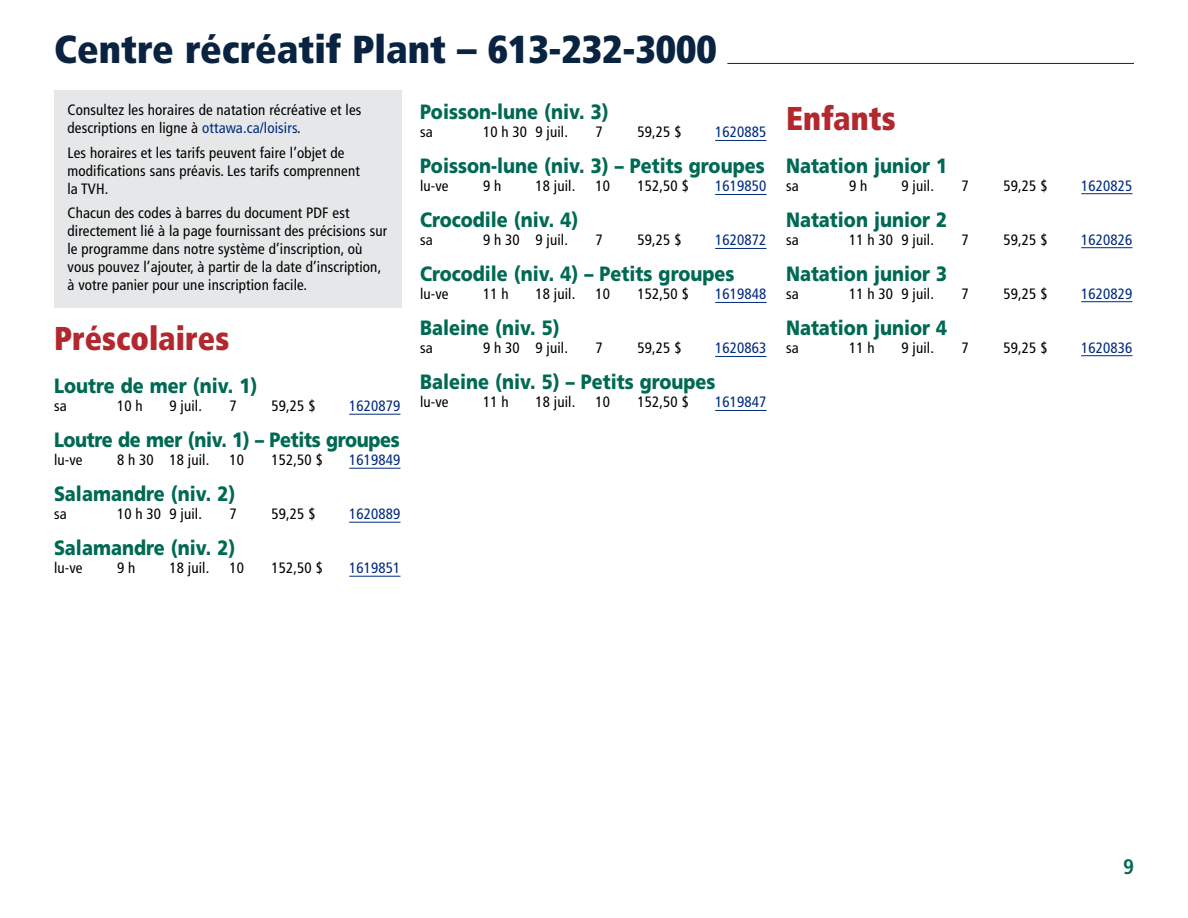
<style>
.page{position:relative;width:1188px;height:918px;background:#fff}
.page>*{position:absolute;margin:0;border:0;box-sizing:border-box;transform-origin:0 0}
.t1{font:900 condensed 39px "Frutiger LT Std";color:#092340}
.t2{font:900 condensed 33px "Frutiger LT Std";color:#b2282e;scale:.95 1}
.t3{font:700 condensed 21px "Frutiger LT Std";color:#006953}
.t4{font:900 20.7px "Frutiger LT Std";color:#006953;scale:.87 1}
.t5{font:900 20.7px "Frutiger LT Std";letter-spacing:-.02em;color:#006953;scale:.87 1}
.t6{font:condensed 15px/18px "Frutiger LT Std";letter-spacing:.01em;color:#000}
.t7{font:condensed 15px "Frutiger LT Std";letter-spacing:.01em;color:#002b7f}
.s1{color:#002b7f}
</style>
<div class="page">
<div style="left:54px;top:90px;width:348px;height:60px;background:#e6e7e8"></div>
<div style="left:54px;top:133px;width:348px;height:78px;background:#e6e7e8"></div>
<div style="left:54px;top:194px;width:348px;height:114px;background:#e6e7e8"></div>
<hr style="left:349px;top:414px;width:52px;height:1px;background:#002b7f">
<hr style="left:349px;top:468px;width:52px;height:1px;background:#002b7f">
<hr style="left:349px;top:522px;width:52px;height:1px;background:#002b7f">
<hr style="left:349px;top:576px;width:52px;height:1px;background:#002b7f">
<hr style="left:715px;top:140px;width:52px;height:1px;background:#002b7f">
<hr style="left:715px;top:194px;width:52px;height:1px;background:#002b7f">
<hr style="left:715px;top:248px;width:52px;height:1px;background:#002b7f">
<hr style="left:715px;top:302px;width:52px;height:1px;background:#002b7f">
<hr style="left:715px;top:356px;width:52px;height:1px;background:#002b7f">
<hr style="left:715px;top:410px;width:52px;height:1px;background:#002b7f">
<hr style="left:1081px;top:193px;width:52px;height:1px;background:#002b7f">
<hr style="left:1081px;top:247px;width:52px;height:1px;background:#002b7f">
<hr style="left:1081px;top:301px;width:52px;height:1px;background:#002b7f">
<hr style="left:1081px;top:355px;width:52px;height:1px;background:#002b7f">
<hr style="left:727px;top:63px;width:407px;height:1px;background:#092340">
<h1 class="t1" style="left:54px;top:26px;width:664px">Centre récréatif Plant – 613-232-3000</h1>
<p class="t6" style="left:68px;top:101px;width:295px">Consultez les horaires de natation récréative et les descriptions en ligne à <span class="s1">ottawa.ca/loisirs</span>.</p>
<p class="t6" style="left:68px;top:144px;width:294px">Les horaires et les tarifs peuvent faire l’objet de modifications sans préavis. Les tarifs comprennent la TVH.</p>
<p class="t6" style="left:68px;top:204px;width:321px">Chacun des codes à barres du document PDF est directement lié à la page fournissant des précisions sur le programme dans notre système d’inscription, où vous pouvez l’ajouter, à partir de la date d’inscription, à votre panier pour une inscription facile.</p>
<h2 class="t2" style="left:54px;top:319px;width:186px">Préscolaires</h2>
<h3 class="t4" style="left:54px;top:373px;width:235px">Loutre de mer (niv. 1)</h3>
<p class="t6" style="left:54px;top:397px;width:14px">sa</p>
<p class="t6" style="left:117px;top:397px;width:27px">10 h</p>
<p class="t6" style="left:170px;top:397px;width:34px">9 juil.</p>
<p class="t6" style="left:230px;top:397px;width:9px">7</p>
<p class="t6" style="left:272px;top:397px;width:46px">59,25 $</p>
<p class="t7" style="left:349px;top:397px;width:53px">1620879</p>
<h3 class="t5" style="left:54px;top:427px;width:399px">Loutre de mer (niv. 1) – Petits groupes</h3>
<p class="t6" style="left:54px;top:451px;width:30px">lu-ve</p>
<p class="t6" style="left:117px;top:451px;width:94px">8 h 30 18 juil.</p>
<p class="t6" style="left:229px;top:451px;width:16px">10</p>
<p class="t6" style="left:271px;top:451px;width:53px">152,50 $</p>
<p class="t7" style="left:349px;top:451px;width:53px">1619849</p>
<h3 class="t4" style="left:54px;top:481px;width:210px">Salamandre (niv. 2)</h3>
<p class="t6" style="left:54px;top:505px;width:14px">sa</p>
<p class="t6" style="left:117px;top:505px;width:87px">10 h 30 9 juil.</p>
<p class="t6" style="left:230px;top:505px;width:9px">7</p>
<p class="t6" style="left:272px;top:505px;width:46px">59,25 $</p>
<p class="t7" style="left:349px;top:505px;width:53px">1620889</p>
<h3 class="t4" style="left:54px;top:535px;width:210px">Salamandre (niv. 2)</h3>
<p class="t6" style="left:54px;top:559px;width:30px">lu-ve</p>
<p class="t6" style="left:117px;top:559px;width:20px">9 h</p>
<p class="t6" style="left:170px;top:559px;width:41px">18 juil.</p>
<p class="t6" style="left:229px;top:559px;width:16px">10</p>
<p class="t6" style="left:271px;top:559px;width:53px">152,50 $</p>
<p class="t7" style="left:349px;top:559px;width:53px">1619851</p>
<h3 class="t4" style="left:420px;top:100px;width:218px">Poisson-lune (niv. 3)</h3>
<p class="t6" style="left:420px;top:123px;width:14px">sa</p>
<p class="t6" style="left:483px;top:123px;width:87px">10 h 30 9 juil.</p>
<p class="t6" style="left:596px;top:123px;width:9px">7</p>
<p class="t6" style="left:638px;top:123px;width:46px">59,25 $</p>
<p class="t7" style="left:715px;top:124px;width:53px">1620885</p>
<h3 class="t4" style="left:420px;top:154px;width:398px">Poisson-lune (niv. 3) – Petits groupes</h3>
<p class="t6" style="left:420px;top:177px;width:30px">lu-ve</p>
<p class="t6" style="left:483px;top:177px;width:20px">9 h</p>
<p class="t6" style="left:536px;top:177px;width:41px">18 juil.</p>
<p class="t6" style="left:596px;top:177px;width:16px">10</p>
<p class="t6" style="left:638px;top:177px;width:53px">152,50 $</p>
<p class="t7" style="left:715px;top:178px;width:53px">1619850</p>
<h3 class="t4" style="left:420px;top:208px;width:184px">Crocodile (niv. 4)</h3>
<p class="t6" style="left:420px;top:231px;width:14px">sa</p>
<p class="t6" style="left:483px;top:231px;width:87px">9 h 30 9 juil.</p>
<p class="t6" style="left:596px;top:231px;width:9px">7</p>
<p class="t6" style="left:638px;top:231px;width:46px">59,25 $</p>
<p class="t7" style="left:715px;top:232px;width:53px">1620872</p>
<h3 class="t4" style="left:420px;top:262px;width:363px">Crocodile (niv. 4) – Petits groupes</h3>
<p class="t6" style="left:420px;top:285px;width:30px">lu-ve</p>
<p class="t6" style="left:483px;top:285px;width:27px">11 h</p>
<p class="t6" style="left:536px;top:285px;width:41px">18 juil.</p>
<p class="t6" style="left:596px;top:285px;width:16px">10</p>
<p class="t6" style="left:638px;top:285px;width:53px">152,50 $</p>
<p class="t7" style="left:715px;top:286px;width:53px">1619848</p>
<h3 class="t4" style="left:420px;top:316px;width:162px">Baleine (niv. 5)</h3>
<p class="t6" style="left:420px;top:339px;width:14px">sa</p>
<p class="t6" style="left:483px;top:339px;width:87px">9 h 30 9 juil.</p>
<p class="t6" style="left:596px;top:339px;width:9px">7</p>
<p class="t6" style="left:638px;top:339px;width:46px">59,25 $</p>
<p class="t7" style="left:715px;top:340px;width:53px">1620863</p>
<h3 class="t4" style="left:420px;top:370px;width:341px">Baleine (niv. 5) – Petits groupes</h3>
<p class="t6" style="left:420px;top:393px;width:30px">lu-ve</p>
<p class="t6" style="left:483px;top:393px;width:27px">11 h</p>
<p class="t6" style="left:536px;top:393px;width:41px">18 juil.</p>
<p class="t6" style="left:596px;top:393px;width:16px">10</p>
<p class="t6" style="left:638px;top:393px;width:53px">152,50 $</p>
<p class="t7" style="left:715px;top:394px;width:53px">1619847</p>
<h2 class="t2" style="left:786px;top:98px;width:117px">Enfants</h2>
<h3 class="t4" style="left:786px;top:153px;width:187px">Natation junior 1</h3>
<p class="t6" style="left:786px;top:177px;width:14px">sa</p>
<p class="t6" style="left:849px;top:177px;width:20px">9 h</p>
<p class="t6" style="left:902px;top:177px;width:34px">9 juil.</p>
<p class="t6" style="left:962px;top:177px;width:9px">7</p>
<p class="t6" style="left:1004px;top:177px;width:46px">59,25 $</p>
<p class="t7" style="left:1081px;top:177px;width:53px">1620825</p>
<h3 class="t4" style="left:786px;top:207px;width:187px">Natation junior 2</h3>
<p class="t6" style="left:786px;top:231px;width:14px">sa</p>
<p class="t6" style="left:849px;top:231px;width:87px">11 h 30 9 juil.</p>
<p class="t6" style="left:962px;top:231px;width:9px">7</p>
<p class="t6" style="left:1004px;top:231px;width:46px">59,25 $</p>
<p class="t7" style="left:1081px;top:231px;width:53px">1620826</p>
<h3 class="t4" style="left:786px;top:261px;width:187px">Natation junior 3</h3>
<p class="t6" style="left:786px;top:285px;width:14px">sa</p>
<p class="t6" style="left:849px;top:285px;width:87px">11 h 30 9 juil.</p>
<p class="t6" style="left:962px;top:285px;width:9px">7</p>
<p class="t6" style="left:1004px;top:285px;width:46px">59,25 $</p>
<p class="t7" style="left:1081px;top:285px;width:53px">1620829</p>
<h3 class="t4" style="left:786px;top:315px;width:187px">Natation junior 4</h3>
<p class="t6" style="left:786px;top:339px;width:14px">sa</p>
<p class="t6" style="left:849px;top:339px;width:27px">11 h</p>
<p class="t6" style="left:902px;top:339px;width:34px">9 juil.</p>
<p class="t6" style="left:962px;top:339px;width:9px">7</p>
<p class="t6" style="left:1004px;top:339px;width:46px">59,25 $</p>
<p class="t7" style="left:1081px;top:339px;width:53px">1620836</p>
<h3 class="t3" style="left:1123px;top:854px;width:12px">9</h3>
</div>
